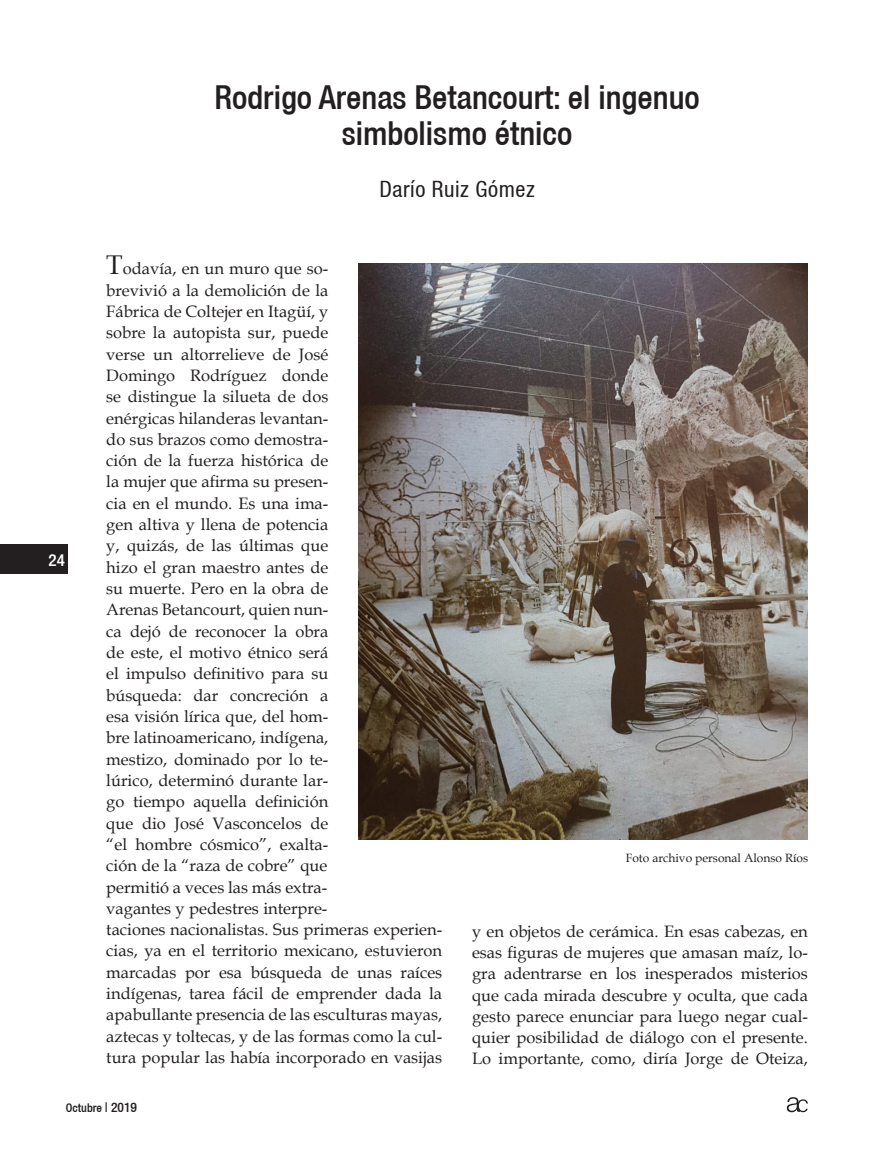
<style>
.page{position:relative;width:893px;height:1149px;background:#fff}
.page>*{position:absolute;margin:0;border:0;box-sizing:border-box;transform-origin:0 0}
.t1{font:500 condensed 33px/36px "Helvetica 67";color:#231f20;text-align:center}
.t2{font:condensed 22.5px "Helvetica 57";letter-spacing:.025em;color:#231f20}
.t3{font:500 condensed 16.95px "Helvetica 67";color:#fff}
.t4{font:16.5px/21.3px "Book Antiqua";color:#231f20}
.t5{font:12px "Book Antiqua";color:#231f20}
.t6{font:500 condensed 12px "Helvetica 67";color:#231f20}
.s1{font-size:27px}
.s2{font-size:13.5px}
</style>
<div class="page">
<div style="left:0;top:544px;width:68px;height:29px;background:#231f20"></div>
<svg style="left:787px;top:1097px;width:21px;height:14px"></svg>
<img style="left:358px;top:263px;width:450px;height:575px">
<p class="t3" style="left:49px;top:549px;width:18px">24</p>
<h1 class="t1" style="left:214px;top:78px;width:487px">Rodrigo Arenas Betancourt: el ingenuo simbolismo étnico</h1>
<h2 class="t2" style="left:379px;top:176px;width:157px">Darío Ruiz Gómez</h2>
<p class="t4" style="left:106px;top:257px;width:337px"><span class="s1">T</span>odavía, en un muro que so-<br>brevivió a la demolición de la<br>Fábrica de Coltejer en Itagüí, y<br>sobre la autopista sur, puede<br>verse un altorrelieve de José<br>Domingo Rodríguez donde<br>se distingue la silueta de dos<br>enérgicas hilanderas levantan-<br>do sus brazos como demostra-<br>ción de la fuerza histórica de<br>la mujer que afirma su presen-<br>cia en el mundo. Es una ima-<br>gen altiva y llena de potencia<br>y, quizás, de las últimas que<br>hizo el gran maestro antes de<br>su muerte. Pero en la obra de<br>Arenas Betancourt, quien nun-<br>ca dejó de reconocer la obra<br>de este, el motivo étnico será<br>el impulso definitivo para su<br>búsqueda: dar concreción a<br>esa visión lírica que, del hom-<br>bre latinoamericano, indígena,<br>mestizo, dominado por lo te-<br>lúrico, determinó durante lar-<br>go tiempo aquella definición<br>que dio José Vasconcelos de<br>“el hombre cósmico”, exalta-<br>ción de la “raza de cobre” que<br>permitió a veces las más extra-<br>vagantes y pedestres interpre-<br>taciones nacionalistas. Sus primeras experien&shy;cias, ya en el territorio mexicano, estuvieron marcadas por esa búsqueda de unas raíces indígenas, tarea fácil de emprender dada la apabullante presencia de las esculturas mayas, aztecas y toltecas, y de las formas como la cul&shy;tura popular las había incorporado en vasijas</p>
<p class="t5" style="left:626px;top:849px;width:184px">Foto archivo personal Alonso Ríos</p>
<p class="t4" style="left:472px;top:919px;width:337px;text-align:justify">y en objetos de cerámica. En esas cabezas, en esas figuras de mujeres que amasan maíz, lo&shy;gra adentrarse en los inesperados misterios que cada mirada descubre y oculta, que cada gesto parece enunciar para luego negar cual&shy;quier posibilidad de diálogo con el presente.<br>Lo importante, como, diría Jorge de Oteiza,</p>
<p class="t6" style="left:66px;top:1100px;width:73px">Octubre <span class="s2">| 2019</span></p>
</div>
